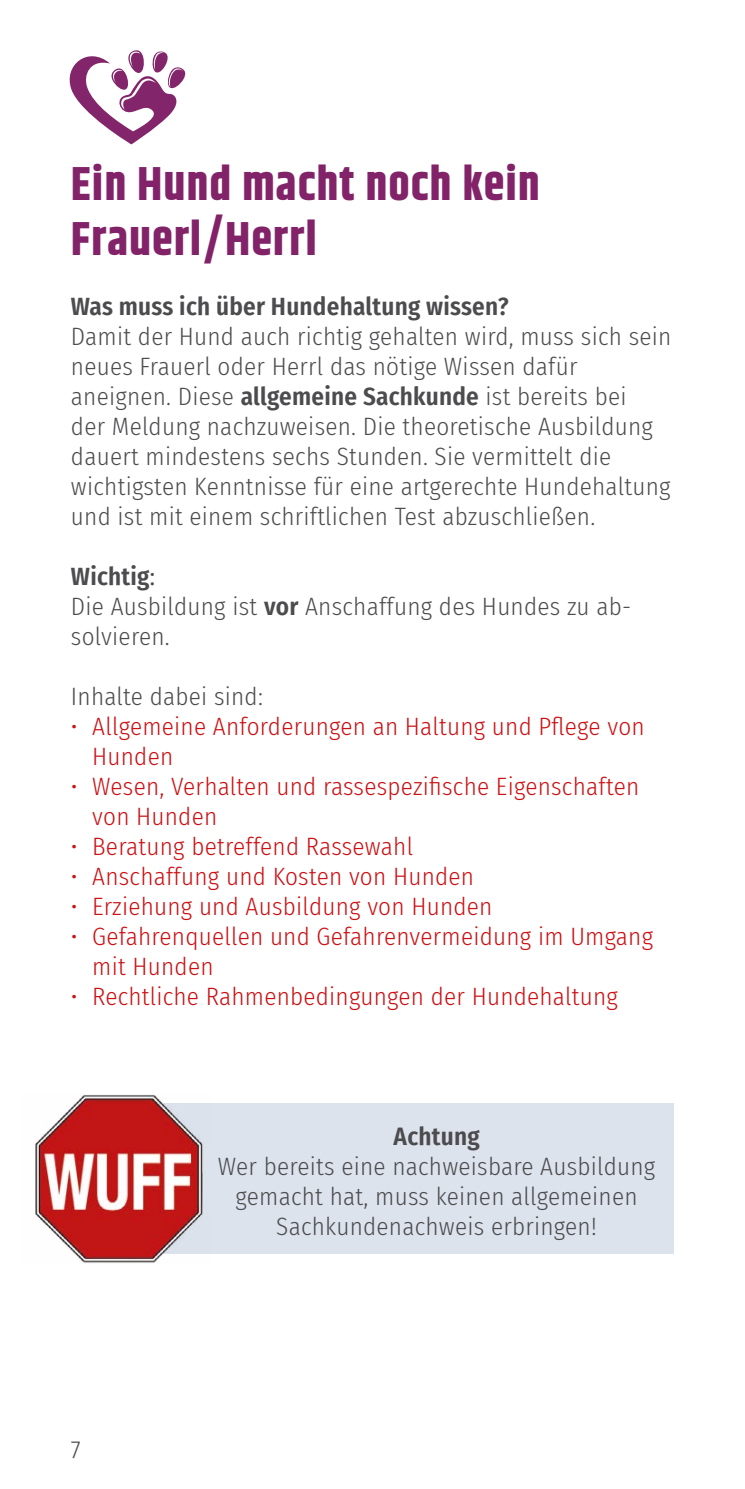
<style>
.page{position:relative;width:745px;height:1489px;background:#fff}
.page>*{position:absolute;margin:0;border:0;box-sizing:border-box;transform-origin:0 0}
.H1_Überschrift_lila{font:700 47.5px/55px "Khand";letter-spacing:.02em;color:#822369}
.P_Fließtext{font:300 25px/30px "Fira Sans Condensed";letter-spacing:.01em;color:#4c4b4e}
.t1{font:300 25px/30px "Fira Sans Condensed";letter-spacing:.01em;color:#cc1013}
.P_Achtung{font:300 25px/30px "Fira Sans Condensed";letter-spacing:.01em;color:#4c4b4e;text-align:center}
.H2_Überschrift_fett{font:600 25px "Fira Sans Condensed";letter-spacing:.01em;color:#4c4b4e}
.P_Fließtext-2{font:600 25px "Fira Sans Condensed";letter-spacing:.01em;color:#4c4b4e}
.P_Achtung-2{font:600 25px "Fira Sans Condensed";letter-spacing:.01em;color:#4c4b4e}
.s1{font-weight:600}
.s2{font-weight:400}
</style>
<div class="page">
<div style="left:107px;top:1103px;width:566px;height:150px;background:#dce3ec"></div>
<svg style="left:69px;top:50px;width:117px;height:95px"></svg>
<img style="left:35px;top:1095px;width:174px;height:168px">
<h1 class="H1_Überschrift_lila" style="left:71px;top:159px;width:470px">Ein Hund macht noch kein<br>Frauerl/Herrl</h1>
<h2 class="H2_Überschrift_fett" style="left:71px;top:286px;width:439px">Was muss ich über Hundehaltung wissen?</h2>
<p class="P_Fließtext" style="left:71px;top:321px;width:601px">Damit der Hund auch richtig gehalten wird, muss sich sein neues Frauerl oder Herrl das nötige Wissen dafür aneignen. Diese <span class="s1">allgemeine Sachkunde</span> ist bereits bei<br>der Meldung nachzuweisen. Die theoretische Ausbildung dauert mindestens sechs Stunden. Sie vermittelt die wichtigsten Kenntnisse für eine artgerechte Hundehaltung und ist mit einem schriftlichen Test abzuschließen.</p>
<p class="P_Fließtext-2" style="left:71px;top:556px;width:86px">Wichtig<span class="s2">:</span></p>
<p class="P_Fließtext" style="left:71px;top:591px;width:561px">Die Ausbildung ist <span class="s1">vor</span> Anschaffung des Hundes zu ab&shy;solvieren.</p>
<p class="P_Fließtext" style="left:71px;top:681px;width:193px">Inhalte dabei sind:</p>
<p class="t1" style="left:92px;top:711px;width:553px;text-indent:-21px">• Allgemeine Anforderungen an Haltung und Pflege von<br>Hunden</p>
<p class="t1" style="left:92px;top:771px;width:548px;text-indent:-21px">• Wesen, Verhalten und rassespezifische Eigenschaften von Hunden</p>
<p class="t1" style="left:71px;top:831px;width:343px">• Beratung betreffend Rassewahl</p>
<p class="t1" style="left:71px;top:861px;width:404px">• Anschaffung und Kosten von Hunden</p>
<p class="t1" style="left:71px;top:891px;width:422px">• Erziehung und Ausbildung von Hunden</p>
<p class="t1" style="left:92px;top:921px;width:562px;text-indent:-21px">• Gefahrenquellen und Gefahrenvermeidung im Umgang mit Hunden</p>
<p class="t1" style="left:71px;top:981px;width:548px">• Rechtliche Rahmenbedingungen der Hundehaltung</p>
<p class="P_Fließtext" style="left:71px;top:1433px;width:11px">7</p>
<p class="P_Achtung-2" style="left:393px;top:1116px;width:87px">Achtung</p>
<p class="P_Achtung" style="left:218px;top:1151px;width:438px">Wer bereits eine nachweisbare Ausbildung gemacht hat, muss keinen allgemeinen<br>Sachkundenachweis erbringen!</p>
</div>
